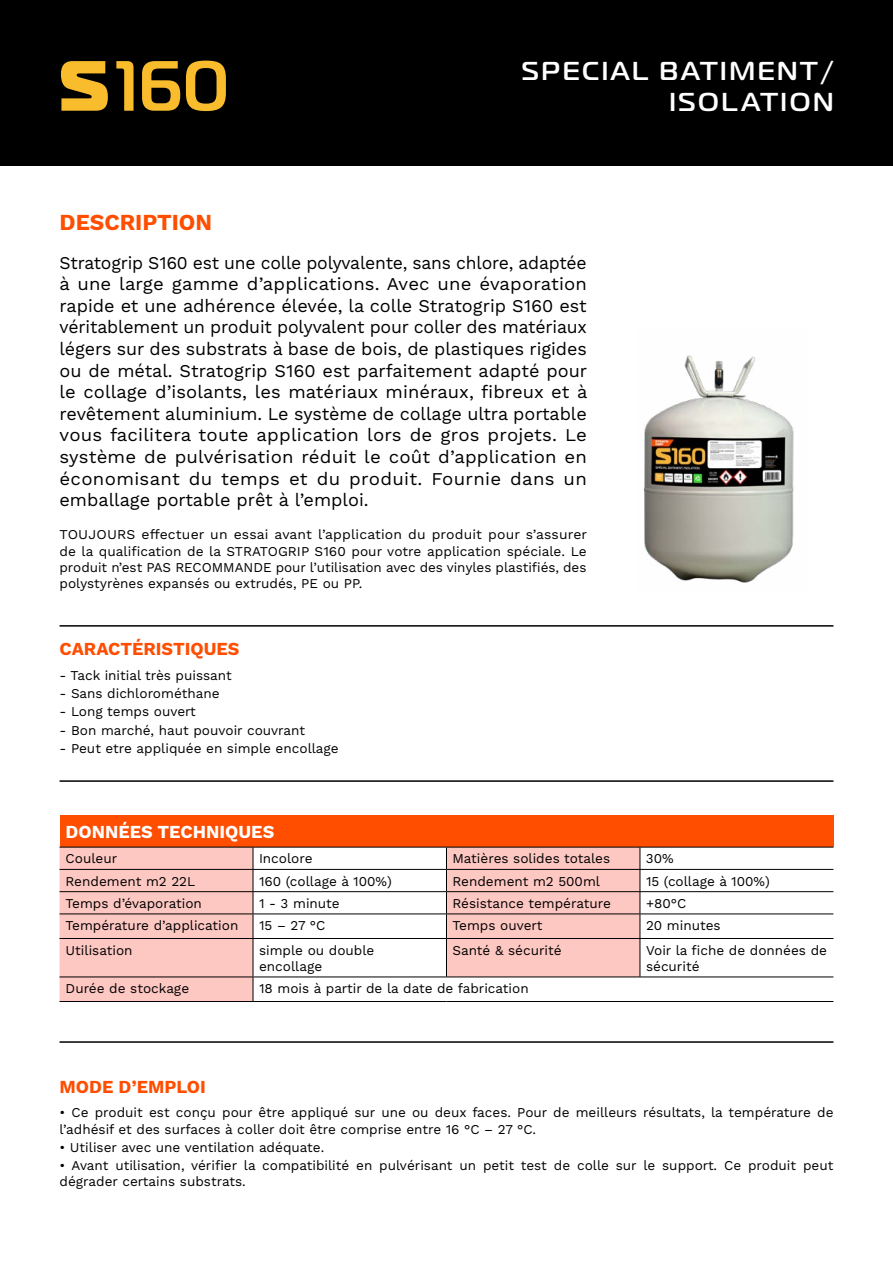
<style>
.page{position:relative;width:893px;height:1263px;background:#fff}
.page>*{position:absolute;margin:0;border:0;box-sizing:border-box;transform-origin:0 0}
.t1{font:500 70.95px "Magistral";color:#f8bc2d}
.t2{font:500 25.95px "Magistral";letter-spacing:.1em;color:#fff}
.t3{font:700 22.5px "Work Sans";color:#ff4e00}
.t4{font:18px/21.6px "Work Sans";color:#000;text-align:justify}
.t5{font:700 18px "Work Sans";color:#ff4e00}
.t6{font:700 18px "Work Sans";color:#fff}
.t7{font:13.5px/16.2px "Work Sans";color:#000}
.s1{font-weight:800}
</style>
<div class="page">
<div style="left:0;top:0;width:893px;height:166px;background:#000"></div>
<hr style="left:60px;top:625px;width:773px;height:2px;background:#000">
<hr style="left:60px;top:780px;width:773px;height:2px;background:#000">
<img style="left:643px;top:355px;width:151px;height:228px">
<hr style="left:60px;top:1041px;width:773px;height:2px;background:#000">
<div style="left:60px;top:816px;width:773px;height:31px;background:#ff4e00"></div>
<svg style="left:60px;top:848px;width:580px;height:153px;fill:#fdc7c2"></svg>
<hr style="left:60px;top:847px;width:193px;height:1px;background:#000">
<hr style="left:253px;top:847px;width:193px;height:1px;background:#000">
<hr style="left:446px;top:847px;width:194px;height:1px;background:#000">
<hr style="left:640px;top:847px;width:193px;height:1px;background:#000">
<hr style="left:60px;top:869px;width:193px;height:1px;background:#000">
<hr style="left:253px;top:869px;width:193px;height:1px;background:#000">
<hr style="left:446px;top:869px;width:194px;height:1px;background:#000">
<hr style="left:640px;top:869px;width:193px;height:1px;background:#000">
<hr style="left:60px;top:891px;width:193px;height:1px;background:#000">
<hr style="left:253px;top:891px;width:193px;height:1px;background:#000">
<hr style="left:446px;top:891px;width:194px;height:1px;background:#000">
<hr style="left:640px;top:891px;width:193px;height:1px;background:#000">
<hr style="left:60px;top:913px;width:193px;height:1px;background:#000">
<hr style="left:253px;top:913px;width:193px;height:1px;background:#000">
<svg style="left:253px;top:847px;width:1px;height:91px"></svg>
<hr style="left:446px;top:913px;width:194px;height:1px;background:#000">
<svg style="left:446px;top:847px;width:1px;height:91px"></svg>
<hr style="left:640px;top:913px;width:193px;height:1px;background:#000">
<svg style="left:640px;top:847px;width:1px;height:91px"></svg>
<hr style="left:253px;top:939px;width:1px;height:37px;background:#000">
<hr style="left:446px;top:939px;width:1px;height:37px;background:#000">
<hr style="left:640px;top:939px;width:1px;height:37px;background:#000">
<svg style="left:253px;top:977px;width:1px;height:24px"></svg>
<hr style="left:60px;top:938px;width:193px;height:1px;background:#000">
<hr style="left:253px;top:938px;width:193px;height:1px;background:#000">
<hr style="left:446px;top:938px;width:194px;height:1px;background:#000">
<hr style="left:640px;top:938px;width:193px;height:1px;background:#000">
<hr style="left:60px;top:976px;width:193px;height:1px;background:#000">
<hr style="left:253px;top:976px;width:193px;height:1px;background:#000">
<hr style="left:446px;top:976px;width:194px;height:1px;background:#000">
<hr style="left:640px;top:976px;width:193px;height:1px;background:#000">
<hr style="left:60px;top:1001px;width:193px;height:1px;background:#000">
<hr style="left:253px;top:1001px;width:193px;height:1px;background:#000">
<hr style="left:446px;top:1001px;width:194px;height:1px;background:#000">
<hr style="left:640px;top:1001px;width:193px;height:1px;background:#000">
<h1 class="t1" style="left:60px;top:43px;width:171px"><span class="s1">S</span>160</h1>
<h2 class="t2" style="left:522px;top:55px;width:313px">SPECIAL BATIMENT/</h2>
<h2 class="t2" style="left:669px;top:86px;width:165px">ISOLATION</h2>
<h3 class="t3" style="left:60px;top:205px;width:154px">DESCRIPTION</h3>
<p class="t4" style="left:60px;top:252px;width:529px">Stratogrip S160 est une colle polyvalente, sans chlore, adaptée à une large gamme d’applications. Avec une évaporation rapide et une adhérence élevée, la colle Stratogrip S160 est véritablement un produit polyvalent pour coller des matériaux légers sur des substrats à base de bois, de plastiques rigides ou de métal. Stratogrip S160 est parfaitement adapté pour le collage d’isolants, les matériaux minéraux, fibreux et à revêtement aluminium. Le système de collage ultra portable vous facilitera toute application lors de gros projets. Le système de pulvérisation réduit le coût d’application en économisant du temps et du produit. Fournie dans un emballage portable prêt à l’emploi.</p>
<p class="t7" style="left:60px;top:527px;width:529px;text-align:justify">TOUJOURS effectuer un essai avant l’application du produit pour s’assurer de la qualification de la STRATOGRIP S160 pour votre application spéciale. Le produit n’est PAS RECOMMANDE pour l’utilisation avec des vinyles plastifiés, des polystyrènes expansés ou extrudés, PE ou PP.</p>
<h3 class="t5" style="left:60px;top:635px;width:181px">CARACTÉRISTIQUES</h3>
<p class="t7" style="left:60px;top:668px;width:174px">- Tack initial très puissant</p>
<p class="t7" style="left:60px;top:686px;width:161px">- Sans dichlorométhane</p>
<p class="t7" style="left:60px;top:704px;width:138px">- Long temps ouvert</p>
<p class="t7" style="left:60px;top:723px;width:247px">- Bon marché, haut pouvoir couvrant</p>
<p class="t7" style="left:60px;top:741px;width:281px">- Peut etre appliquée en simple encollage</p>
<h3 class="t6" style="left:66px;top:818px;width:210px">DONNÉES TECHNIQUES</h3>
<p class="t7" style="left:66px;top:851px;width:53px">Couleur</p>
<p class="t7" style="left:259px;top:851px;width:55px">Incolore</p>
<p class="t7" style="left:452px;top:851px;width:159px">Matières solides totales</p>
<p class="t7" style="left:646px;top:851px;width:29px">30%</p>
<p class="t7" style="left:66px;top:873px;width:131px">Rendement m2 22L</p>
<p class="t7" style="left:259px;top:873px;width:134px">160 (collage à 100%)</p>
<p class="t7" style="left:452px;top:873px;width:149px">Rendement m2 500ml</p>
<p class="t7" style="left:646px;top:873px;width:125px">15 (collage à 100%)</p>
<p class="t7" style="left:66px;top:896px;width:138px">Temps d’évaporation</p>
<p class="t7" style="left:259px;top:896px;width:82px">1 - 3 minute</p>
<p class="t7" style="left:452px;top:896px;width:160px">Résistance température</p>
<p class="t7" style="left:646px;top:896px;width:42px">+80°C</p>
<p class="t7" style="left:66px;top:918px;width:174px">Température d’application</p>
<p class="t7" style="left:259px;top:918px;width:68px">15 – 27 °C</p>
<p class="t7" style="left:453px;top:918px;width:91px">Temps ouvert</p>
<p class="t7" style="left:646px;top:918px;width:76px">20 minutes</p>
<p class="t7" style="left:66px;top:943px;width:68px">Utilisation</p>
<p class="t7" style="left:259px;top:943px;width:117px">simple ou double encollage</p>
<p class="t7" style="left:453px;top:943px;width:111px">Santé &amp; sécurité</p>
<p class="t7" style="left:646px;top:943px;width:182px">Voir la fiche de données de sécurité</p>
<p class="t7" style="left:66px;top:981px;width:125px">Durée de stockage</p>
<p class="t7" style="left:259px;top:981px;width:271px">18 mois à partir de la date de fabrication</p>
<h3 class="t5" style="left:60px;top:1073px;width:148px">MODE D’EMPLOI</h3>
<p class="t7" style="left:60px;top:1105px;width:775px">• Ce produit est conçu pour être appliqué sur une ou deux faces. Pour de meilleurs résultats, la température de l’adhésif et des surfaces à coller doit être comprise entre 16 °C – 27 °C.</p>
<p class="t7" style="left:60px;top:1140px;width:266px">• Utiliser avec une ventilation adéquate.</p>
<p class="t7" style="left:60px;top:1158px;width:775px">• Avant utilisation, vérifier la compatibilité en pulvérisant un petit test de colle sur le support. Ce produit peut dégrader certains substrats.</p>
</div>
